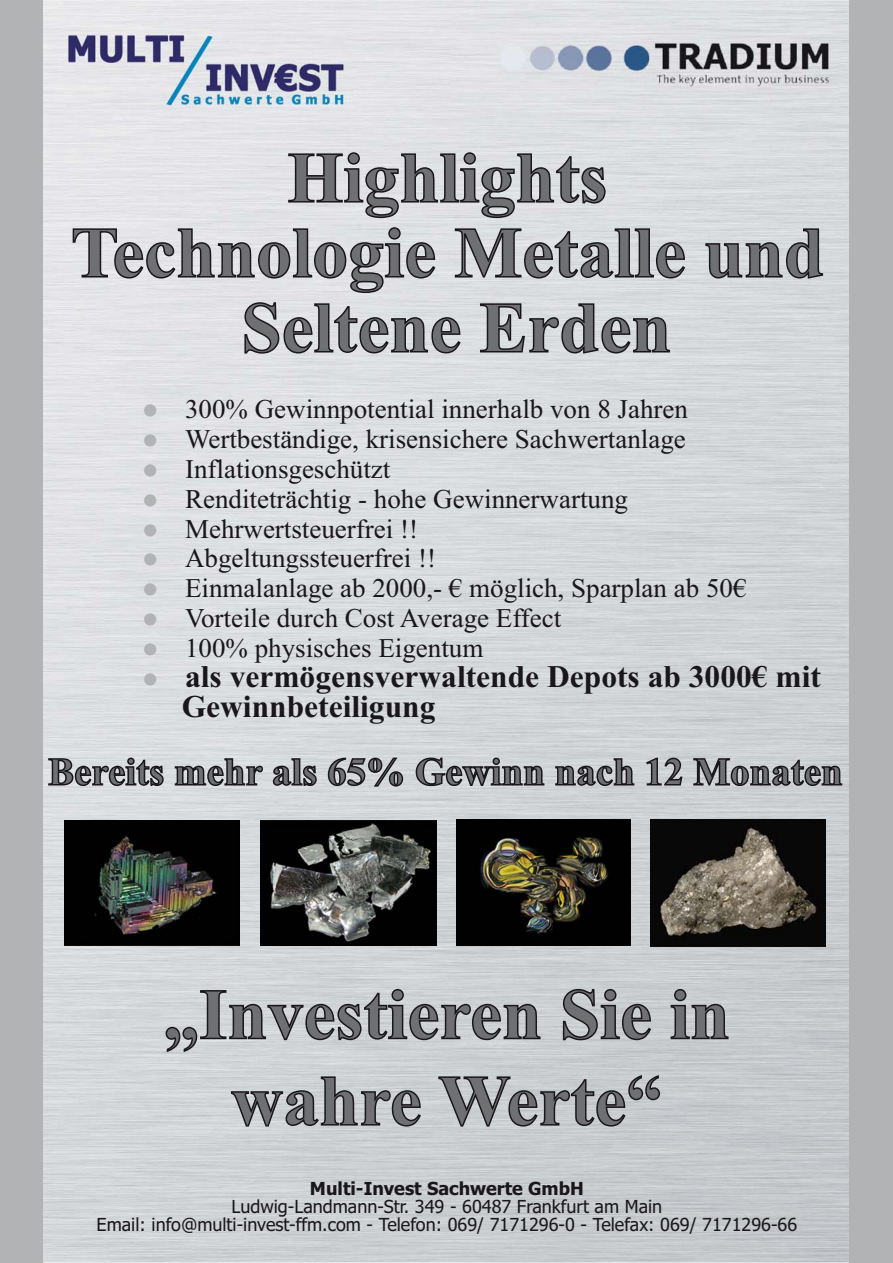
<style>
.page{position:relative;width:893px;height:1263px;background:#fff}
.page>*{position:absolute;margin:0;border:0;box-sizing:border-box;transform-origin:0 0}
.t1{font:700 72px/75px "Times New Roman";color:#6f7072;text-align:center}
.t2{font:700 39px "Times New Roman";color:#6f7072}
.t3{font:700 31.5px/30px "Times New Roman";color:#1a171c}
.t4{font:27px/30px "Times New Roman";color:#1a171c}
.t5{font:18px/18px "Tahoma";color:#1a171c;text-align:center}
.t6{font:700 18px "Tahoma";color:#1a171c}
</style>
<div class="page">
<img style="left:42px;top:0;width:62px;height:1263px">
<img style="left:315px;top:52px;width:535px;height:789px">
<img style="left:104px;top:111px;width:211px;height:1152px">
<img style="left:314px;top:841px;width:536px;height:422px">
<div style="left:850px;top:0;width:43px;height:1263px;background:#b1b3b4"></div>
<div style="left:0;top:0;width:42px;height:1263px;background:#b1b3b4"></div>
<svg style="left:287px;top:151px;width:319px;height:68px;background:#c1c2c6"></svg>
<svg style="left:72px;top:226px;width:364px;height:68px;background:#c8c8cd"></svg>
<svg style="left:454px;top:226px;width:232px;height:53px;background:#b9bbbe"></svg>
<svg style="left:704px;top:228px;width:120px;height:52px;background:#b9bcbf"></svg>
<svg style="left:244px;top:301px;width:218px;height:54px;background:#bebfc3"></svg>
<svg style="left:479px;top:303px;width:192px;height:52px;background:#b8bbbe"></svg>
<svg style="left:165px;top:988px;width:376px;height:65px;background:#b8bcbf"></svg>
<svg style="left:562px;top:988px;width:90px;height:53px;background:#a9acaf"></svg>
<svg style="left:670px;top:988px;width:59px;height:52px;background:#aaadb0"></svg>
<svg style="left:230px;top:1076px;width:192px;height:52px;background:#b3b6b9"></svg>
<svg style="left:437px;top:1074px;width:224px;height:54px;background:#afb2b6"></svg>
<img style="left:261px;top:820px;width:175px;height:125px">
<img style="left:64px;top:820px;width:175px;height:125px">
<img style="left:651px;top:820px;width:174px;height:126px">
<img style="left:456px;top:820px;width:174px;height:125px">
<img style="left:65px;top:27px;width:287px;height:84px">
<img style="left:451px;top:22px;width:388px;height:80px">
<svg style="left:47px;top:757px;width:118px;height:30px;background:#a4a5a9"></svg>
<svg style="left:174px;top:757px;width:90px;height:30px;background:#a7a9ac"></svg>
<svg style="left:272px;top:757px;width:46px;height:30px"></svg>
<svg style="left:327px;top:756px;width:77px;height:31px;background:#9fa1a5"></svg>
<svg style="left:415px;top:756px;width:130px;height:31px;background:#a2a4a8"></svg>
<svg style="left:554px;top:757px;width:81px;height:30px;background:#a0a2a5"></svg>
<svg style="left:645px;top:756px;width:38px;height:30px"></svg>
<svg style="left:692px;top:754px;width:151px;height:33px;background:#a0a2a6"></svg>
<svg style="left:144px;top:404px;width:12px;height:12px"></svg>
<svg style="left:144px;top:434px;width:12px;height:12px"></svg>
<svg style="left:144px;top:464px;width:12px;height:12px"></svg>
<svg style="left:144px;top:494px;width:12px;height:12px"></svg>
<svg style="left:144px;top:524px;width:12px;height:12px"></svg>
<svg style="left:144px;top:554px;width:12px;height:12px"></svg>
<svg style="left:144px;top:584px;width:12px;height:12px"></svg>
<svg style="left:144px;top:614px;width:12px;height:12px"></svg>
<svg style="left:144px;top:644px;width:12px;height:12px"></svg>
<svg style="left:144px;top:674px;width:12px;height:12px"></svg>
<h1 class="t1" style="left:71px;top:148px;width:755px">Highlights<br>Technologie Metalle und<br>Seltene Erden</h1>
<p class="t4" style="left:185px;top:396px;width:563px">300% Gewinnpotential innerhalb von 8 Jahren Wertbeständige, krisensichere Sachwertanlage Inflationsgeschützt<br>Renditeträchtig - hohe Gewinnerwartung Mehrwertsteuerfrei !!<br>Abgeltungssteuerfrei !!<br>Einmalanlage ab 2000,- € möglich, Sparplan ab 50€ Vorteile durch Cost Average Effect<br>100% physisches Eigentum</p>
<p class="t3" style="left:182px;top:665px;width:641px">als vermögensverwaltende Depots ab 3000€ mit<br>Gewinnbeteiligung</p>
<h2 class="t2" style="left:48px;top:759px;width:796px">Bereits mehr als 65% Gewinn nach 12 Monaten</h2>
<h1 class="t1" style="left:163px;top:979px;width:568px;line-height:86.4px">„Investieren Sie in wahre Werte“</h1>
<p class="t6" style="left:310px;top:1179px;width:275px">Multi-Invest Sachwerte GmbH</p>
<p class="t5" style="left:97px;top:1199px;width:702px">Ludwig-Landmann-Str. 349 - 60487 Frankfurt am Main<br>Email: info@multi-invest-ffm.com - Telefon: 069/ 7171296-0 - Telefax: 069/ 7171296-66</p>
</div>
